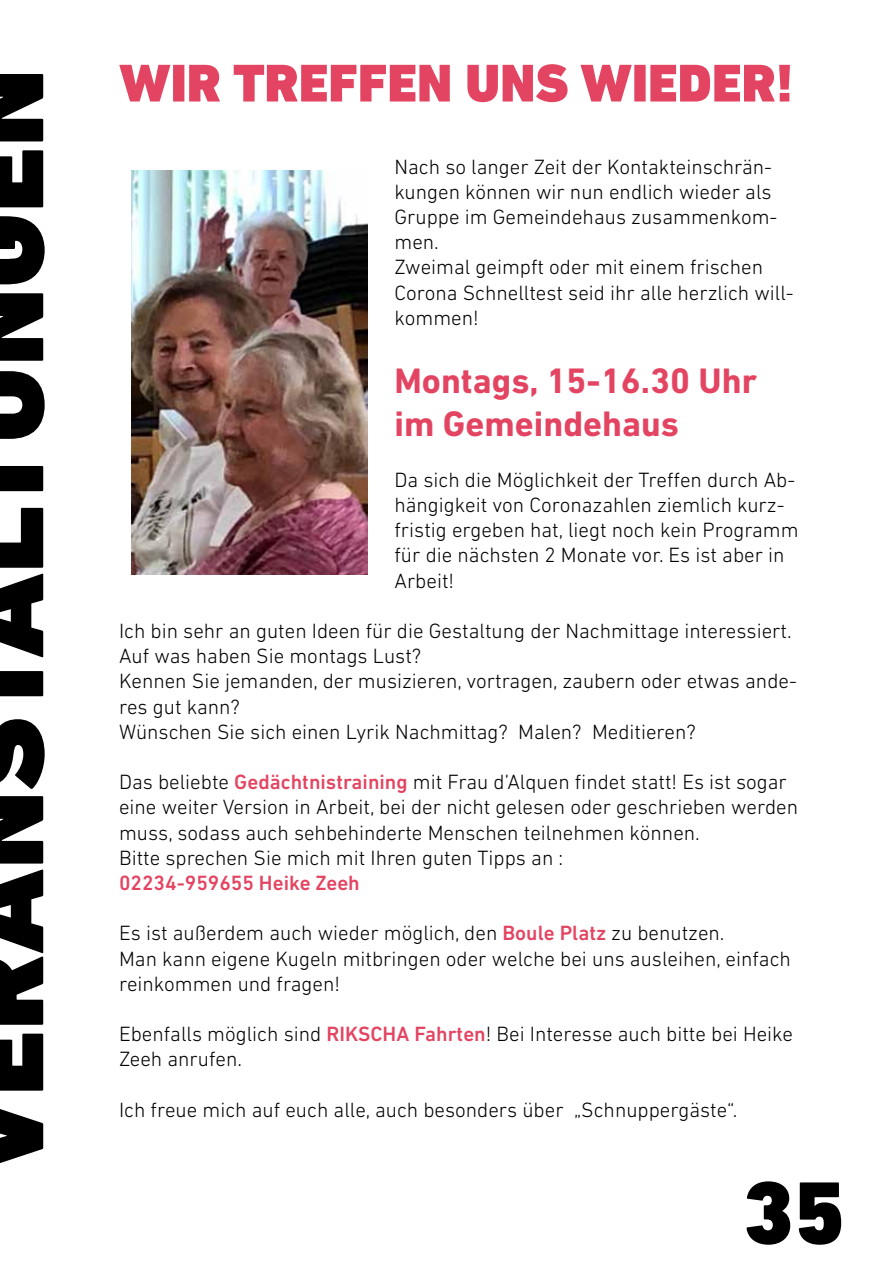
<style>
.page{position:relative;width:893px;height:1263px;background:#fff}
.page>*{position:absolute;margin:0;border:0;box-sizing:border-box;transform-origin:0 0}
.t1{font:900 120px "DIN Next LT Pro";color:#000}
.t2{font:900 90px "DIN Next LT Pro";color:#000}
.t3{font:900 54px "DIN Next LT Pro";color:#e34461}
.t4{font:700 36px/43.2px "DIN Next LT Pro";color:#e34461}
.t5{font:300 21px/25.2px "DIN Next LT Pro";color:#000}
.t6{font:500 21px "DIN Next LT Pro";color:#e34461}
.s1{font-weight:500;color:#e34461}
</style>
<div class="page">
<img style="left:131px;top:171px;width:236px;height:404px">
<h1 class="t1" style="left:-69px;top:1176px;width:1109px;rotate:-90deg">VERANSTALTUNGEN</h1>
<h3 class="t3" style="left:119px;top:51px;width:676px">WIR TREFFEN UNS WIEDER!</h3>
<p class="t5" style="left:394px;top:154px;width:401px">Nach so langer Zeit der Kontakteinschrän&shy;kungen können wir nun endlich wieder als<br>Gruppe im Gemeindehaus zusammenkom&shy;men.<br>Zweimal geimpft oder mit einem frischen<br>Corona Schnelltest seid ihr alle herzlich will&shy;kommen!</p>
<h3 class="t4" style="left:394px;top:359px;width:364px">Montags, 15-16.30 Uhr im Gemeindehaus</h3>
<p class="t5" style="left:394px;top:467px;width:406px">Da sich die Möglichkeit der Treffen durch Ab&shy;hängigkeit von Coronazahlen ziemlich kurz&shy;fristig ergeben hat, liegt noch kein Programm für die nächsten 2 Monate vor. Es ist aber in Arbeit!</p>
<p class="t5" style="left:119px;top:618px;width:679px">Ich bin sehr an guten Ideen für die Gestaltung der Nachmittage interessiert.<br>Auf was haben Sie montags Lust?<br>Kennen Sie jemanden, der musizieren, vortragen, zaubern oder etwas ande&shy;res gut kann?<br>Wünschen Sie sich einen Lyrik Nachmittag? Malen? Meditieren?</p>
<p class="t5" style="left:119px;top:769px;width:681px">Das beliebte <span class="s1">Gedächtnistraining</span> mit Frau d’Alquen findet statt! Es ist sogar eine weiter Version in Arbeit, bei der nicht gelesen oder geschrieben werden muss, sodass auch sehbehinderte Menschen teilnehmen können.<br>Bitte sprechen Sie mich mit Ihren guten Tipps an :</p>
<p class="t6" style="left:119px;top:871px;width:242px">02234-959655 Heike Zeeh</p>
<p class="t5" style="left:119px;top:920px;width:673px">Es ist außerdem auch wieder möglich, den <span class="s1">Boule Platz</span> zu benutzen.<br>Man kann eigene Kugeln mitbringen oder welche bei uns ausleihen, einfach reinkommen und fragen!</p>
<p class="t5" style="left:119px;top:1021px;width:675px">Ebenfalls möglich sind <span class="s1">RIKSCHA Fahrten</span>! Bei Interesse auch bitte bei Heike<br>Zeeh anrufen.</p>
<p class="t5" style="left:119px;top:1097px;width:620px">Ich freue mich auf euch alle, auch besonders über „Schnuppergäste“.</p>
<h2 class="t2" style="left:742px;top:1159px;width:104px">35</h2>
</div>
